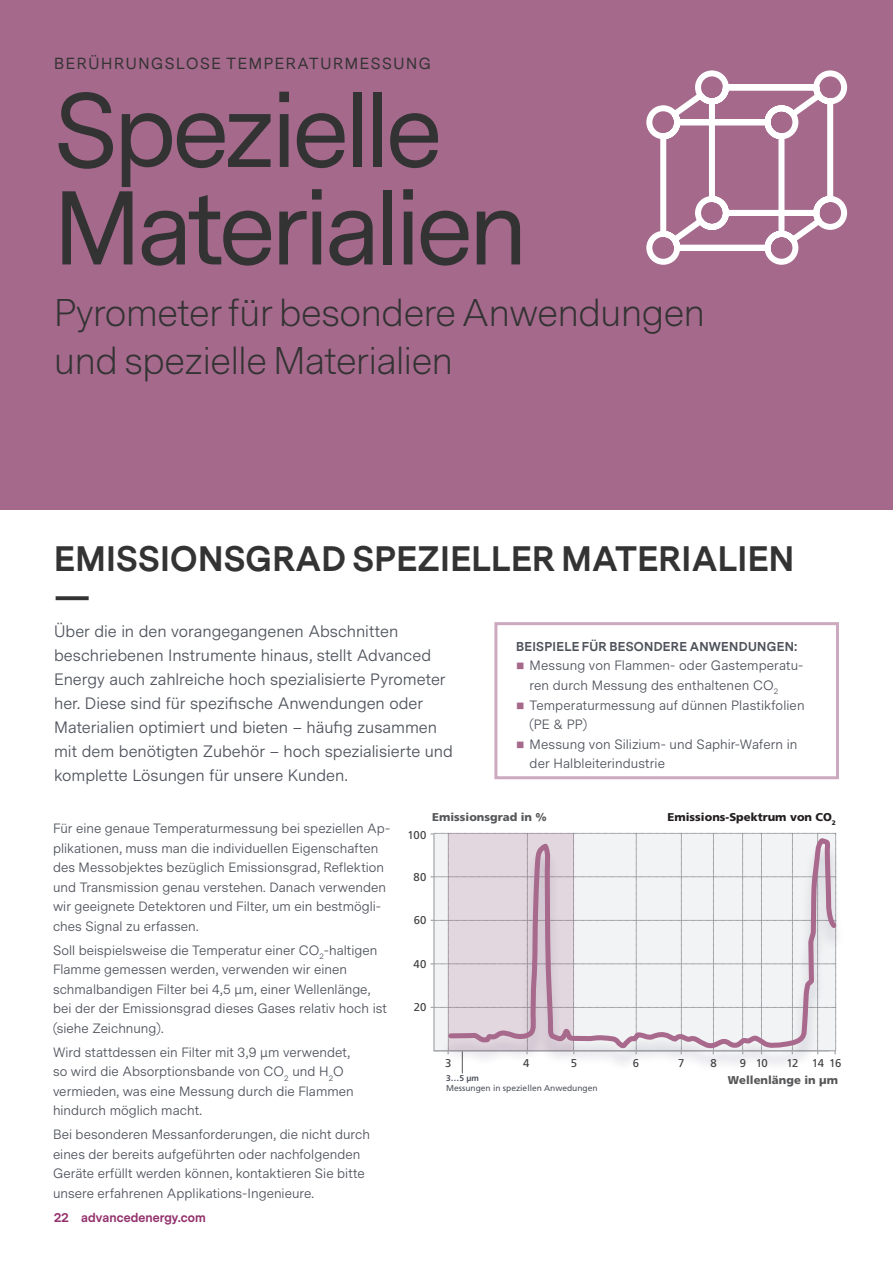
<style>
.page{position:relative;width:893px;height:1263px;background:#fff}
.page>*{position:absolute;margin:0;border:0;box-sizing:border-box;transform-origin:0 0}
.Image_Caption{font:97.5px/97.5px "Messina Sans";letter-spacing:-.03em;color:#333}
.Image_Caption-2{font:300 36px/48px "Messina Sans";letter-spacing:-.01em;color:#333}
.t1{font:700 33px "Messina Sans";letter-spacing:.01em;color:#343333}
.BC___Table{font:16.5px/24px "Messina Sans";color:#4f535c}
.Image_Caption-3{font:15px "Messina Sans";letter-spacing:.11em;color:#333}
.B___3pt_Space_After{font:13.5px/19.5px "Messina Sans";letter-spacing:.005em;color:#4f535c}
.BC___Table-2{font:13.5px/19.5px "Messina Sans";letter-spacing:.01em;color:#4f535c}
.BC___Table-3{font:700 12px "Messina Sans";letter-spacing:.03em;color:#4f535c}
.t2{font:700 12px "Messina Sans";letter-spacing:.01em;color:#93316c}
.t3{font:900 11.4px "Frutiger";color:#57585a}
.t4{font:11.4px "Frutiger";letter-spacing:-.02em;color:#3e3e3f}
.t5{font:900 11.4px "Frutiger";color:#231f20}
.t6{font:8.4px/10.1px "Frutiger";color:#4f535c}
.s1{color:#a5698c}
.s2{font-weight:700}
</style>
<div class="page">
<div style="left:0;top:0;width:893px;height:509px;background:#a5698c"></div>
<svg style="left:646px;top:70px;width:202px;height:195px"></svg>
<div style="left:494px;top:622px;width:345px;height:157px;border:3px solid #cca9bf"></div>
<svg style="left:431px;top:833px;width:405px;height:240px"></svg>
<svg style="left:448px;top:833px;width:126px;height:218px;background:#d7c8d3"></svg>
<p class="Image_Caption-3" style="left:54px;top:54px;width:378px">BERÜHRUNGSLOSE TEMPERATURMESSUNG</p>
<p class="Image_Caption" style="left:54px;top:86px;width:474px">Spezielle<br>Materialien</p>
<p class="Image_Caption-2" style="left:54px;top:290px;width:652px">Pyrometer für besondere Anwendungen und spezielle Materialien</p>
<p class="t1" style="left:54px;top:535px;width:741px">EMISSIONSGRAD SPEZIELLER MATERIALIEN</p>
<p class="t1" style="left:54px;top:571px;width:38px">—</p>
<p class="BC___Table" style="left:54px;top:620px;width:400px">Über die in den vorangegangenen Abschnitten beschriebenen Instrumente hinaus, stellt Advanced Energy auch zahlreiche hoch spezialisierte Pyrometer her. Diese sind für spezifische Anwendungen oder Materialien optimiert und bieten – häufig zusammen mit dem benötigten Zubehör – hoch spezialisierte und komplette Lösungen für unsere Kunden.</p>
<p class="BC___Table-3" style="left:516px;top:638px;width:283px">BEISPIELE FÜR BESONDERE ANWENDUNGEN:</p>
<p class="BC___Table-2" style="left:529px;top:656px;width:275px;text-indent:-14px"><span class="s1">■</span> Messung von Flammen- oder Gastemperatu&shy;ren durch Messung des enthaltenen CO<sub>2</sub></p>
<p class="BC___Table-2" style="left:529px;top:696px;width:277px;text-indent:-14px"><span class="s1">■</span> Temperaturmessung auf dünnen Plastikfolien (PE &amp; PP)</p>
<p class="BC___Table-2" style="left:529px;top:735px;width:269px;text-indent:-14px"><span class="s1">■</span> Messung von Silizium- und Saphir-Wafern in der Halbleiterindustrie</p>
<p class="B___3pt_Space_After" style="left:53px;top:819px;width:339px">Für eine genaue Temperaturmessung bei speziellen Ap&shy;plikationen, muss man die individuellen Eigenschaften des Messobjektes bezüglich Emissionsgrad, Reflektion und Transmission genau verstehen. Danach verwenden wir geeignete Detektoren und Filter, um ein bestmögli&shy;ches Signal zu erfassen.</p>
<p class="B___3pt_Space_After" style="left:53px;top:941px;width:336px">Soll beispielsweise die Temperatur einer CO<sub>2</sub>-haltigen Flamme gemessen werden, verwenden wir einen schmalbandigen Filter bei 4,5 μm, einer Wellenlänge, bei der der Emissionsgrad dieses Gases relativ hoch ist (siehe Zeichnung).</p>
<p class="B___3pt_Space_After" style="left:53px;top:1043px;width:302px">Wird stattdessen ein Filter mit 3,9 μm verwendet, so wird die Absorptionsbande von CO<sub>2</sub> und H<sub>2</sub>O vermieden, was eine Messung durch die Flammen hindurch möglich macht.</p>
<p class="B___3pt_Space_After" style="left:53px;top:1125px;width:319px">Bei besonderen Messanforderungen, die nicht durch eines der bereits aufgeführten oder nachfolgenden Geräte erfüllt werden können, kontaktieren Sie bitte unsere erfahrenen Applikations-Ingenieure.</p>
<p class="t2" style="left:54px;top:1209px;width:153px">22 advancedenergy.com</p>
<p class="t3" style="left:432px;top:810px;width:116px">Emissionsgrad in %</p>
<p class="t4" style="left:408px;top:829px;width:20px">100</p>
<p class="t4" style="left:414px;top:870px;width:14px">80</p>
<p class="t4" style="left:414px;top:914px;width:14px">60</p>
<p class="t4" style="left:414px;top:957px;width:14px">40</p>
<p class="t4" style="left:414px;top:1000px;width:14px">20</p>
<p class="t5" style="left:668px;top:810px;width:170px">Emissions-Spektrum von CO<sub>2</sub></p>
<p class="t4" style="left:445px;top:1056px;width:8px">3</p>
<p class="t4" style="left:523px;top:1056px;width:8px">4</p>
<p class="t4" style="left:571px;top:1056px;width:8px">5</p>
<p class="t4" style="left:633px;top:1056px;width:8px">6</p>
<p class="t4" style="left:678px;top:1056px;width:8px">7</p>
<p class="t4" style="left:710px;top:1056px;width:8px">8</p>
<p class="t4" style="left:740px;top:1056px;width:30px">9 10</p>
<p class="t4" style="left:786px;top:1056px;width:57px">12 14 16</p>
<p class="t6" style="left:446px;top:1073px;width:153px"><span class="s2">3…5 µm<br></span>Messungen in speziellen Anwedungen</p>
<p class="t3" style="left:728px;top:1073px;width:112px">Wellenlänge in µm</p>
</div>
